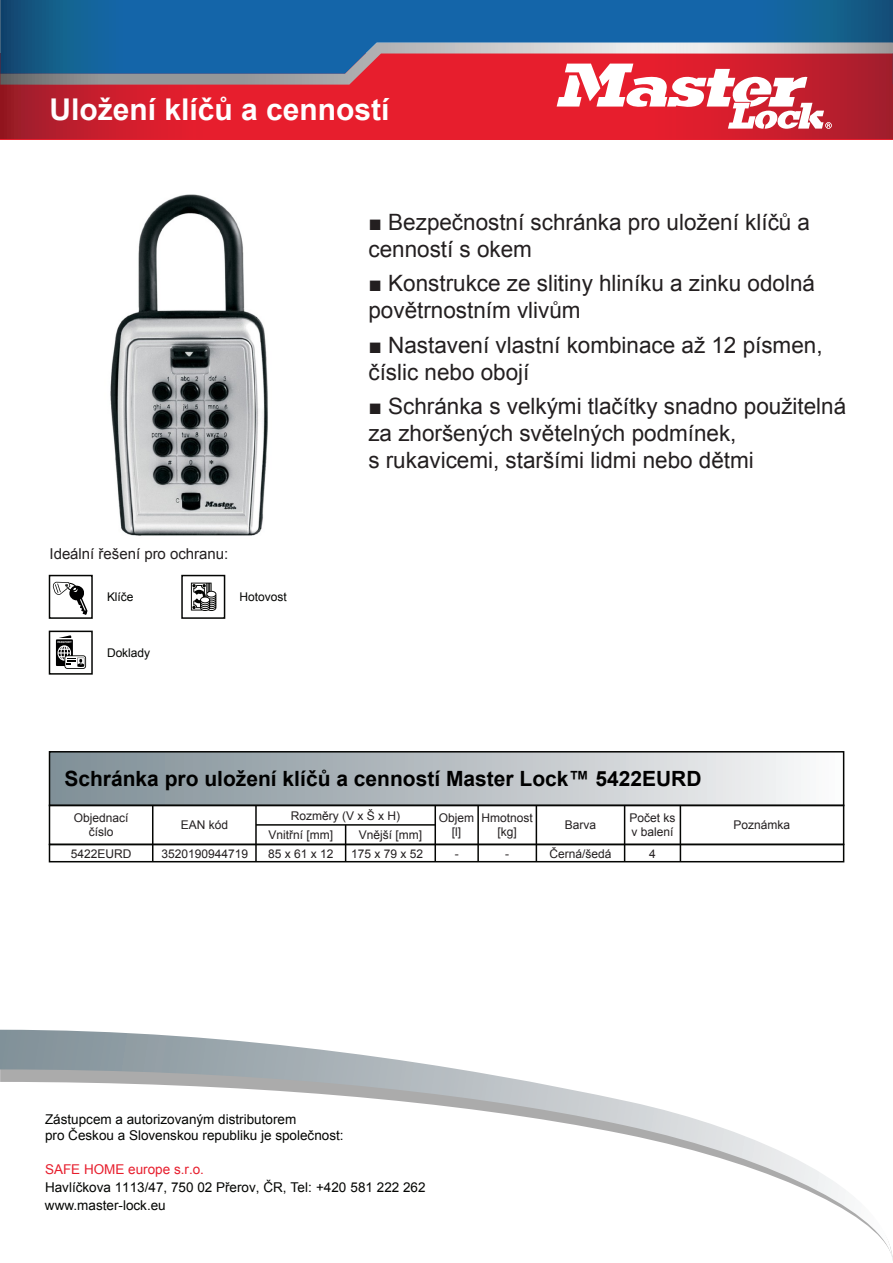
<style>
.page{position:relative;width:893px;height:1263px;background:#fff}
.page>*{position:absolute;margin:0;border:0;box-sizing:border-box;transform-origin:0 0}
.t1{font:700 30px "Arial";color:#fff}
.t2{font:22.5px/27px "Arial";color:#231f20}
.t3{font:700 21px "Arial";color:#000}
.t4{font:15px "Arial";color:#231f20}
.t5{font:13.5px/16.2px "Arial";color:#040503}
.t6{font:13.5px "Arial";color:#e71e2d}
.t7{font:12px/14.4px "Arial";color:#231f20;text-align:center}
.t8{font:12px "Arial";color:#040503}
.t9{font:700 2.7px "Arial";color:#fff}
</style>
<div class="page">
<svg style="left:0;top:1030px;width:893px;height:230px"></svg>
<svg style="left:0;top:0;width:892px;height:139px;background:#39568b"></svg>
<div style="left:50px;top:752px;width:794px;height:53px;background:linear-gradient(to right,#7b8b93,#f8f7f7)"></div>
<div style="left:49px;top:751px;width:795px;height:55px;border:2px solid #040503"></div>
<div style="left:49px;top:575px;width:44px;height:44px;border:2px solid #040503"></div>
<svg style="left:53px;top:582px;width:35px;height:33px"></svg>
<div style="left:181px;top:575px;width:44px;height:44px;border:2px solid #040503"></div>
<svg style="left:191px;top:583px;width:25px;height:28px"></svg>
<div style="left:49px;top:631px;width:44px;height:44px;border:2px solid #040503"></div>
<svg style="left:64px;top:655px;width:22px;height:14px"></svg>
<svg style="left:65px;top:656px;width:20px;height:12px"></svg>
<svg style="left:56px;top:635px;width:28px;height:32px"></svg>
<svg style="left:0;top:43px;width:893px;height:86px;background:#ba5163"></svg>
<div style="left:49px;top:805px;width:795px;height:40px;border:2px solid #040503"></div>
<hr style="left:256px;top:824px;width:179px;height:2px;background:#040503">
<hr style="left:680px;top:805px;width:1px;height:39px;background:#040503">
<hr style="left:624px;top:805px;width:1px;height:39px;background:#040503">
<hr style="left:536px;top:805px;width:1px;height:39px;background:#040503">
<hr style="left:477px;top:805px;width:2px;height:39px;background:#040503">
<hr style="left:435px;top:805px;width:1px;height:39px;background:#040503">
<hr style="left:255px;top:805px;width:2px;height:39px;background:#040503">
<hr style="left:152px;top:805px;width:1px;height:39px;background:#040503">
<div style="left:49px;top:844px;width:795px;height:18px;border:2px solid #040503"></div>
<svg style="left:680px;top:844px;width:1px;height:18px"></svg>
<svg style="left:624px;top:844px;width:1px;height:18px"></svg>
<svg style="left:536px;top:844px;width:1px;height:18px"></svg>
<svg style="left:477px;top:844px;width:2px;height:18px"></svg>
<svg style="left:255px;top:844px;width:2px;height:18px"></svg>
<svg style="left:345px;top:826px;width:1px;height:36px"></svg>
<svg style="left:435px;top:844px;width:1px;height:18px"></svg>
<svg style="left:152px;top:844px;width:1px;height:18px"></svg>
<img style="left:110px;top:194px;width:158px;height:342px">
<h1 class="t1" style="left:50px;top:89px;width:342px">Uložení klíčů a cenností</h1>
<p class="t4" style="left:50px;top:544px;width:180px">Ideální řešení pro ochranu:</p>
<p class="t9" style="left:57px;top:641px;width:16px">PASSPORT</p>
<p class="t8" style="left:107px;top:589px;width:28px">Klíče</p>
<p class="t8" style="left:240px;top:589px;width:49px">Hotovost</p>
<p class="t8" style="left:107px;top:644px;width:45px">Doklady</p>
<p class="t2" style="left:369px;top:208px;width:443px">■ Bezpečnostní schránka pro uložení klíčů a cenností s okem</p>
<p class="t2" style="left:369px;top:270px;width:448px">■ Konstrukce ze slitiny hliníku a zinku odolná povětrnostním vlivům</p>
<p class="t2" style="left:369px;top:331px;width:456px">■ Nastavení vlastní kombinace až 12 písmen, číslic nebo obojí</p>
<p class="t2" style="left:368px;top:393px;width:479px">■ Schránka s velkými tlačítky snadno použitelná za zhoršených světelných podmínek,<br>s rukavicemi, staršími lidmi nebo dětmi</p>
<p class="t3" style="left:64px;top:764px;width:639px">Schránka pro uložení klíčů a cenností Master Lock™ 5422EURD</p>
<p class="t7" style="left:74px;top:810px;width:56px">Objednací číslo</p>
<p class="t7" style="left:181px;top:818px;width:49px">EAN kód</p>
<p class="t7" style="left:291px;top:808px;width:111px">Rozměry (V x Š x H)</p>
<p class="t7" style="left:481px;top:810px;width:53px">Hmotnost [kg]</p>
<p class="t7" style="left:439px;top:810px;width:37px">Objem [l]</p>
<p class="t7" style="left:629px;top:810px;width:48px;text-align:left">Počet ks v balení</p>
<p class="t7" style="left:565px;top:818px;width:33px">Barva</p>
<p class="t7" style="left:734px;top:818px;width:58px">Poznámka</p>
<p class="t7" style="left:268px;top:828px;width:66px">Vnitřní [mm]</p>
<p class="t7" style="left:359px;top:827px;width:65px">Vnější [mm]</p>
<p class="t7" style="left:71px;top:846px;width:62px">5422EURD</p>
<p class="t7" style="left:161px;top:846px;width:88px">3520190944719</p>
<p class="t7" style="left:268px;top:846px;width:67px">85 x 61 x 12</p>
<p class="t7" style="left:351px;top:846px;width:74px">175 x 79 x 52</p>
<p class="t7" style="left:455px;top:846px;width:5px">-</p>
<p class="t7" style="left:505px;top:846px;width:5px">-</p>
<p class="t7" style="left:549px;top:846px;width:64px">Černá/šedá</p>
<p class="t7" style="left:649px;top:846px;width:8px">4</p>
<p class="t5" style="left:45px;top:1111px;width:300px">Zástupcem a autorizovaným distributorem<br>pro Českou a Slovenskou republiku je společnost:</p>
<p class="t6" style="left:45px;top:1160px;width:161px">SAFE HOME europe s.r.o.</p>
<p class="t5" style="left:45px;top:1178px;width:382px;line-height:18px">Havlíčkova 1113/47, 750 02 Přerov, ČR, Tel: +420 581 222 262 www.master-lock.eu</p>
</div>
